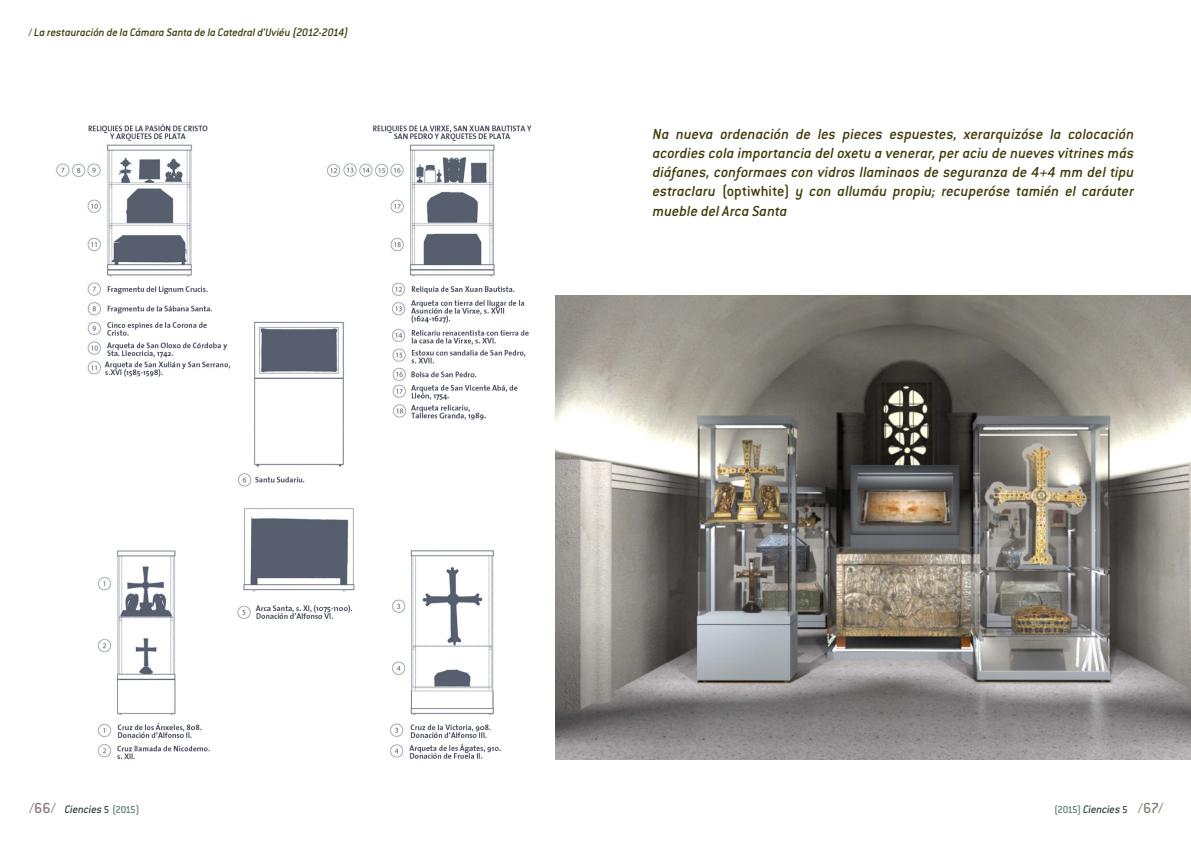
<style>
.page{position:relative;width:1191px;height:842px;background:#fff}
.page>*{position:absolute;margin:0;border:0;box-sizing:border-box;transform-origin:0 0}
.t1{font:italic 500 16px/19.2px "Conduit ITC Std";letter-spacing:.005em;color:#3d3908;text-align:justify}
.t2{font:italic 500 12px "Conduit ITC Std";letter-spacing:-.005em;color:#3d3908}
.t3{font:italic 500 12px "Conduit ITC Std";letter-spacing:-.01em;color:#344547}
.s1{font-style:normal}
.s2{font-style:normal;font-size:16px;color:#877a75}
.s3{font-style:normal;font-size:11px}
.s4{font-style:normal;font-size:11px;color:#607979}
</style>
<div class="page">
<img style="left:555px;top:296px;width:636px;height:464px">
<img style="left:56px;top:124px;width:476px;height:636px">
<p class="t2" style="left:28px;top:25px;width:322px"><span class="s1">/</span> La restauración de la Cámara Santa de la Catedral d’Uviéu (2012-2014)</p>
<p class="t1" style="left:653px;top:124px;width:483px">Na nueva ordenación de les pieces espuestes, xerarquizóse la colocación acordies cola importancia del oxetu a venerar, per aciu de nueves vitrines más diáfanes, conformaes con vidros llaminaos de seguranza de 4+4 mm del tipu estraclaru <span class="s1">(optiwhite)</span> y con allumáu propiu; recuperóse tamién el caráuter mueble del Arca Santa</p>
<p class="t3" style="left:29px;top:802px;width:112px"><span class="s2">/66/</span> Ciencies <span class="s3">5</span> <span class="s4">(2015)</span></p>
<p class="t3" style="left:1054px;top:802px;width:111px"><span class="s4">(2015)</span> Ciencies <span class="s3">5</span> <span class="s2">/67/</span></p>
</div>
